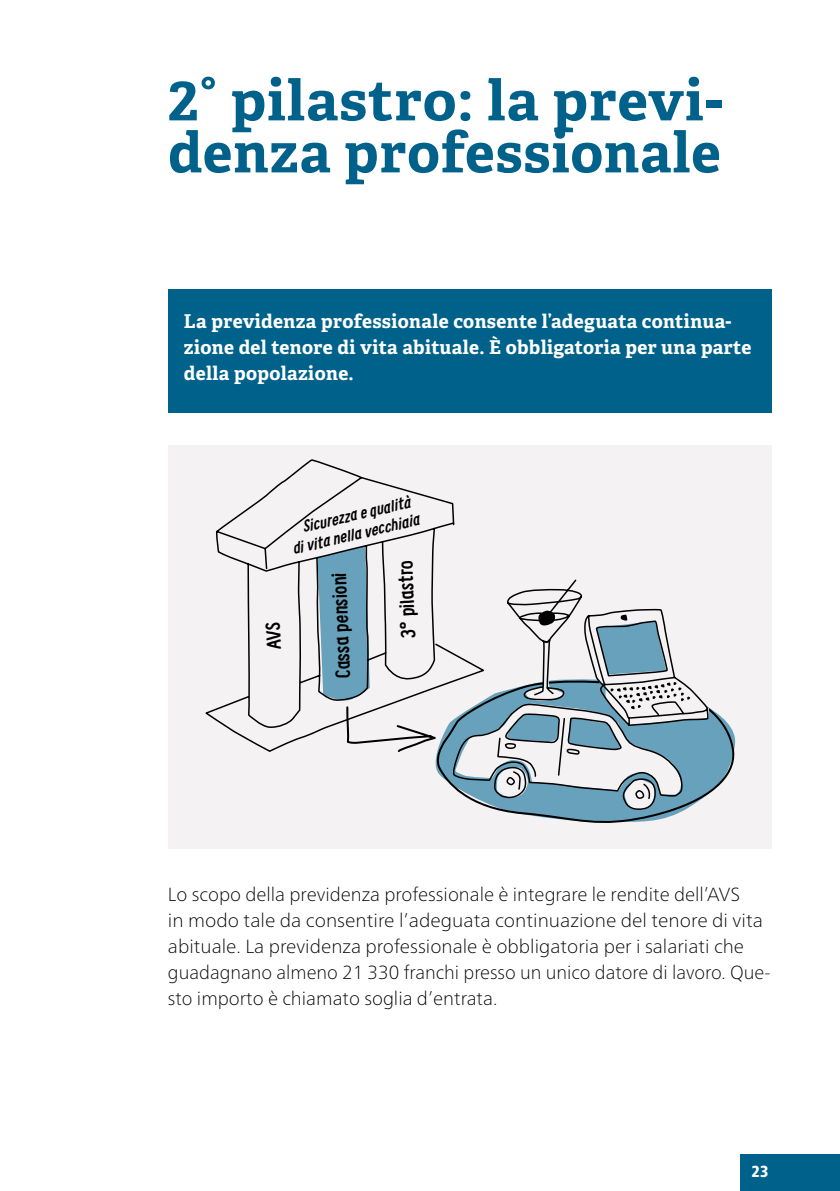
<style>
.page{position:relative;width:840px;height:1191px;background:#fff}
.page>*{position:absolute;margin:0;border:0;box-sizing:border-box;transform-origin:0 0}
.t1{font:700 56px/52px "Adelle";letter-spacing:.02em;color:#00628b}
.t2{font:700 20px "Supernettcn";color:#000}
.t3{font:100 19px/26px "Frutiger Neue LT Pro";color:#000}
.t4{font:700 19px/26px "Adelle";letter-spacing:.02em;color:#fff}
.t5{font:italic 700 16px/19.2px "Supernettcn";color:#000}
.t6{font:900 condensed 16px "Frutiger";color:#fff}
</style>
<div class="page">
<div style="left:740px;top:1154px;width:99px;height:37px;background:#00628b"></div>
<div style="left:168px;top:290px;width:603px;height:123px;background:#00628b"></div>
<div style="left:168px;top:445px;width:603px;height:403px;background:#f4f2f2"></div>
<svg style="left:435px;top:708px;width:301px;height:115px"></svg>
<svg style="left:452px;top:579px;width:257px;height:233px"></svg>
<svg style="left:205px;top:459px;width:281px;height:293px"></svg>
<svg style="left:265px;top:622px;width:16px;height:27px"></svg>
<h1 class="t1" style="left:168px;top:75px;width:555px">2° pilastro: la previ&shy;denza professionale</h1>
<p class="t4" style="left:184px;top:309px;width:568px">La previdenza professionale consente l’adeguata continua-- zione del tenore di vita abituale. È obbligatoria per una parte della popolazione.</p>
<p class="t5" style="left:286px;top:520px;width:131px;text-indent:15px;rotate:-13deg">Sicurezza e qualità di vita nella vecchiaia</p>
<p class="t2" style="left:329px;top:678px;width:107px;rotate:-92deg">Cassa pensioni</p>
<p class="t2" style="left:394px;top:638px;width:79px;rotate:-92deg">3° pilastro</p>
<p class="t3" style="left:168px;top:881px;width:603px">Lo scopo della previdenza professionale è integrare le rendite dell’AVS<br>in modo tale da consentire l’adeguata continuazione del tenore di vita abituale. La previdenza professionale è obbligatoria per i salariati che guadagnano almeno 21 330 franchi presso un unico datore di lavoro. Que&shy;sto importo è chiamato soglia d’entrata.</p>
<p class="t6" style="left:751px;top:1162px;width:19px">23</p>
</div>
